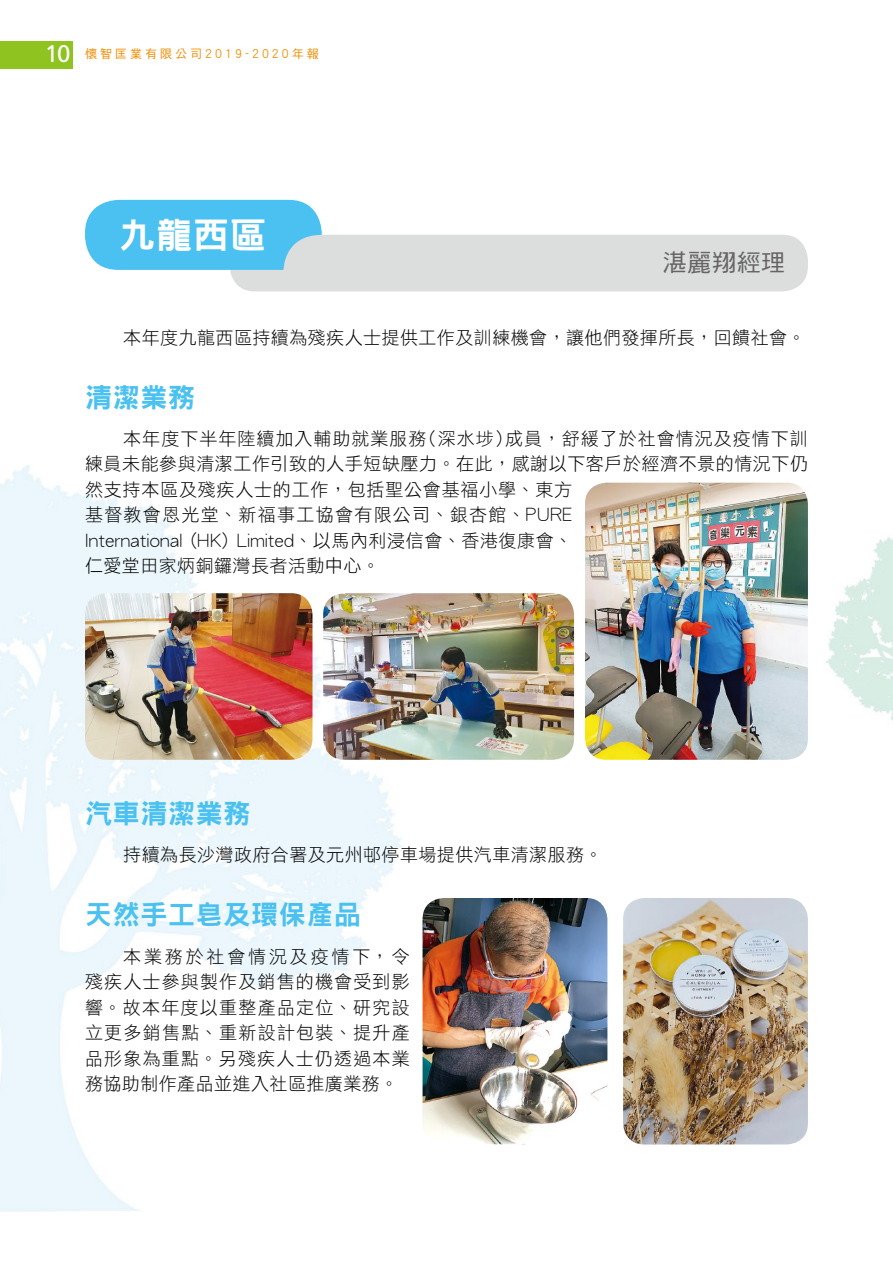
<style>
.page{position:relative;width:893px;height:1263px;background:#fff}
.page>*{position:absolute;margin:0;border:0;box-sizing:border-box;transform-origin:0 0}
.t1{font:36px "DF Hei HK W9";color:#fff}
.t2{font:27px "DF Hei HK W9";letter-spacing:.025em;color:#4ac1f0}
.t3{font:24px "DF Hei HK W5";letter-spacing:.025em;color:#666464}
.t4{font:18px/25.5px "DF Hei HK W3";letter-spacing:.03em;color:#000}
.t5{font:12px "DF Hei HK W5";letter-spacing:.25em;color:#f18d00}
.s1{font-family:"Frutiger";font-size:24px;color:#fff}
</style>
<div class="page">
<img style="left:0;top:41px;width:893px;height:1171px">
<div style="left:230px;top:235px;width:578px;height:56px;background:#dcdddd;border-radius:25px"></div>
<svg style="left:85px;top:200px;width:237px;height:70px;background:#5ac5ef"></svg>
<img style="left:323px;top:593px;width:251px;height:167px">
<img style="left:585px;top:483px;width:223px;height:277px">
<img style="left:85px;top:593px;width:227px;height:167px">
<img style="left:423px;top:898px;width:184px;height:246px">
<img style="left:623px;top:898px;width:185px;height:246px">
<div style="left:0;top:41px;width:72px;height:27px;background:#8fc31f"></div>
<p class="t5" style="left:45px;top:48px;width:276px"><span class="s1">10</span> 懷智匡業有限公司2019-2020年報</p>
<h1 class="t1" style="left:119px;top:215px;width:148px">九龍西區</h1>
<h3 class="t3" style="left:663px;top:249px;width:124px">湛麗翔經理</h3>
<p class="t4" style="left:123px;top:324px;width:684px">本年度九龍西區持續為殘疾人士提供工作及訓練機會，讓他們發揮所長，回饋社會。</p>
<h2 class="t2" style="left:85px;top:382px;width:112px">清潔業務</h2>
<p class="t4" style="left:85px;top:425px;width:724px;text-indent:38px">本年度下半年陸續加入輔助就業服務(深水埗)成員，舒緩了於社會情況及疫情下訓練員未能參與清潔工作引致的人手短缺壓力。在此，感謝以下客戶於經濟不景的情況下仍然支持本區及殘疾人士的工作，包括聖公會基福小學、東方<br>基督教會恩光堂、新福事工協會有限公司、銀杏館、PURE<br>International (HK) Limited、以馬內利浸信會、香港復康會、<br>仁愛堂田家炳銅鑼灣長者活動中心。</p>
<h2 class="t2" style="left:85px;top:799px;width:167px">汽車清潔業務</h2>
<p class="t4" style="left:123px;top:842px;width:481px">持續為長沙灣政府合署及元州邨停車場提供汽車清潔服務。</p>
<h2 class="t2" style="left:85px;top:900px;width:278px">天然手工皂及環保產品</h2>
<p class="t4" style="left:85px;top:943px;width:326px;text-align:justify;text-indent:38px">本業務於社會情況及疫情下，令殘疾人士參與製作及銷售的機會受到影響。故本年度以重整產品定位、研究設立更多銷售點、重新設計包裝、提升產品形象為重點。另殘疾人士仍透過本業務協助制作產品並進入社區推廣業務。</p>
</div>
